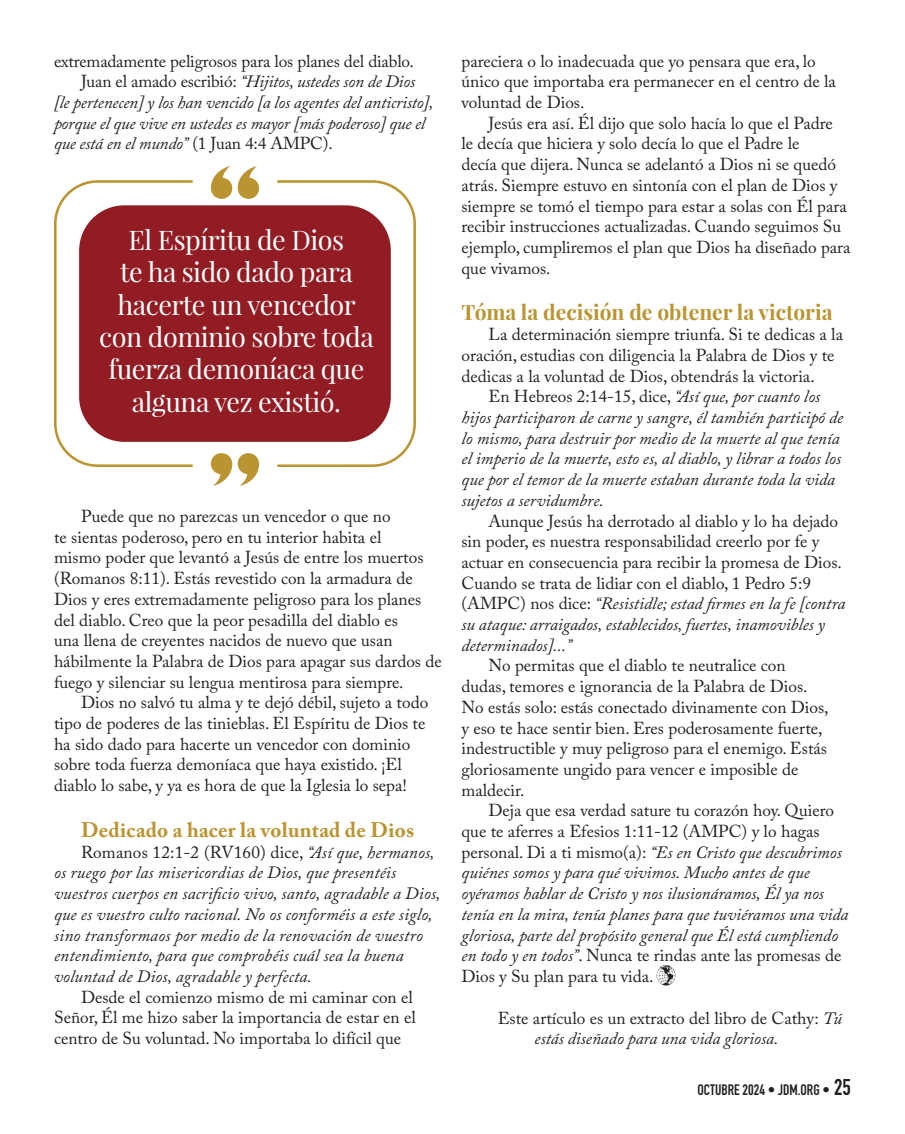
<style>
.page{position:relative;width:905px;height:1134px;background:#fff}
.page>*{position:absolute;margin:0;border:0;box-sizing:border-box;transform-origin:0 0}
.t1{font:27px/32.4px "Playfair Display";letter-spacing:-.02em;color:#fff;text-align:center}
.t2{font:700 21px "Playfair Display";color:#ba9430}
.t3{font:700 21px "Adobe Caslon Pro";letter-spacing:.01em;color:#ba9430}
.t4{font:17.25px/20.7px "Adobe Caslon Pro";color:#231f20}
.t5{font:italic 17.25px/20.7px "Adobe Caslon Pro";color:#231f20}
.t6{font:700 15px "DIN Condensed";color:#231f20}
.s1{font-style:normal}
.s2{font-style:italic}
.s3{font-size:22.5px}
</style>
<div class="page">
<svg style="left:656px;top:965px;width:19px;height:21px"></svg>
<svg style="left:54px;top:180px;width:139px;height:287px"></svg>
<svg style="left:277px;top:180px;width:139px;height:287px"></svg>
<svg style="left:211px;top:166px;width:21px;height:33px"></svg>
<svg style="left:238px;top:166px;width:21px;height:33px"></svg>
<svg style="left:211px;top:453px;width:21px;height:33px"></svg>
<svg style="left:238px;top:453px;width:21px;height:33px"></svg>
<div style="left:79px;top:205px;width:312px;height:237px;background:#911c23;border-radius:45px"></div>
<p class="t4" style="left:54px;top:50px;width:361px">extremadamente peligrosos para los planes del diablo.</p>
<p class="t5" style="left:54px;top:71px;width:381px;text-indent:27px"><span class="s1">Juan el amado escribió:</span> “Hijitos, ustedes son de Dios [le pertenecen] y los han vencido [a los agentes del anticristo], porque el que vive en ustedes es mayor [más poderoso] que el que está en el mundo” <span class="s1">(1 Juan 4:4 AMPC).</span></p>
<p class="t1" style="left:99px;top:223px;width:276px">El Espíritu de Dios<br>te ha sido dado para hacerte un vencedor con dominio sobre toda fuerza demoníaca que alguna vez existió.</p>
<p class="t4" style="left:54px;top:506px;width:389px;text-indent:27px">Puede que no parezcas un vencedor o que no<br>te sientas poderoso, pero en tu interior habita el<br>mismo poder que levantó a Jesús de entre los muertos (Romanos 8:11). Estás revestido con la armadura de Dios y eres extremadamente peligroso para los planes del diablo. Creo que la peor pesadilla del diablo es<br>una llena de creyentes nacidos de nuevo que usan hábilmente la Palabra de Dios para apagar sus dardos de fuego y silenciar su lengua mentirosa para siempre.</p>
<p class="t4" style="left:54px;top:692px;width:376px;text-indent:27px">Dios no salvó tu alma y te dejó débil, sujeto a todo tipo de poderes de las tinieblas. El Espíritu de Dios te ha sido dado para hacerte un vencedor con dominio sobre toda fuerza demoníaca que haya existido. ¡El diablo lo sabe, y ya es hora de que la Iglesia lo sepa!</p>
<p class="t3" style="left:81px;top:818px;width:334px">Dedicado a hacer la voluntad de Dios</p>
<p class="t5" style="left:54px;top:841px;width:388px;text-indent:27px"><span class="s1">Romanos 12:1-2 (RV160) dice,</span> “Así que, hermanos, os ruego por las misericordias de Dios, que presentéis vuestros cuerpos en sacrificio vivo, santo, agradable a Dios, que es vuestro culto racional. No os conforméis a este siglo, sino transformaos por medio de la renovación de vuestro entendimiento, para que comprobéis cuál sea la buena voluntad de Dios, agradable y perfecta.</p>
<p class="t4" style="left:54px;top:986px;width:363px;text-indent:27px">Desde el comienzo mismo de mi caminar con el<br>Señor, Él me hizo saber la importancia de estar en el centro de Su voluntad. No importaba lo difícil que</p>
<p class="t4" style="left:461px;top:50px;width:376px">pareciera o lo inadecuada que yo pensara que era, lo único que importaba era permanecer en el centro de la voluntad de Dios.</p>
<p class="t4" style="left:461px;top:112px;width:390px;text-indent:27px">Jesús era así. Él dijo que solo hacía lo que el Padre<br>le decía que hiciera y solo decía lo que el Padre le<br>decía que dijera. Nunca se adelantó a Dios ni se quedó atrás. Siempre estuvo en sintonía con el plan de Dios y siempre se tomó el tiempo para estar a solas con Él para recibir instrucciones actualizadas. Cuando seguimos Su ejemplo, cumpliremos el plan que Dios ha diseñado para que vivamos.</p>
<p class="t2" style="left:461px;top:298px;width:372px">Tóma la decisión de obtener la victoria</p>
<p class="t4" style="left:461px;top:324px;width:383px;text-indent:27px">La determinación siempre triunfa. Si te dedicas a la oración, estudias con diligencia la Palabra de Dios y te dedicas a la voluntad de Dios, obtendrás la victoria.</p>
<p class="t5" style="left:461px;top:386px;width:383px;text-indent:27px"><span class="s1">En Hebreos 2:14-15, dice,</span> “Así que, por cuanto los hijos participaron de carne y sangre, él también participó de lo mismo, para destruir por medio de la muerte al que tenía el imperio de la muerte, esto es, al diablo, y librar a todos los que por el temor de la muerte estaban durante toda la vida sujetos a servidumbre.</p>
<p class="t4" style="left:461px;top:510px;width:385px;text-indent:27px">Aunque Jesús ha derrotado al diablo y lo ha dejado sin poder, es nuestra responsabilidad creerlo por fe y actuar en consecuencia para recibir la promesa de Dios.<br>Cuando se trata de lidiar con el diablo, 1 Pedro 5:9 (AMPC) nos dice: <span class="s2">“Resistidle; estad firmes en la fe [contra su ataque: arraigados, establecidos, fuertes, inamovibles y determinados]...”</span></p>
<p class="t4" style="left:461px;top:655px;width:368px;text-indent:27px">No permitas que el diablo te neutralice con dudas, temores e ignorancia de la Palabra de Dios.<br>No estás solo: estás conectado divinamente con Dios, y eso te hace sentir bien. Eres poderosamente fuerte, indestructible y muy peligroso para el enemigo. Estás gloriosamente ungido para vencer e imposible de maldecir.</p>
<p class="t5" style="left:461px;top:800px;width:388px;text-indent:27px"><span class="s1">Deja que esa verdad sature tu corazón hoy. Quiero que te aferres a Efesios 1:11-12 (AMPC) y lo hagas personal. Di a ti mismo(a):</span> “Es en Cristo que descubrimos quiénes somos y para qué vivimos. Mucho antes de que oyéramos hablar de Cristo y nos ilusionáramos, Él ya nos tenía en la mira, tenía planes para que tuviéramos una vida gloriosa, parte del propósito general que Él está cumpliendo en todo y en todos”<span class="s1">. Nunca te rindas ante las promesas de Dios y Su plan para tu vida.</span></p>
<p class="t4" style="left:534px;top:1007px;width:308px;text-indent:-37px">Este artículo es un extracto del libro de Cathy: <span class="s2">Tú estás diseñado para una vida gloriosa.</span></p>
<p class="t6" style="left:697px;top:1079px;width:155px">OCTUBRE 2024 • JDM.ORG • <span class="s3">25</span></p>
</div>
